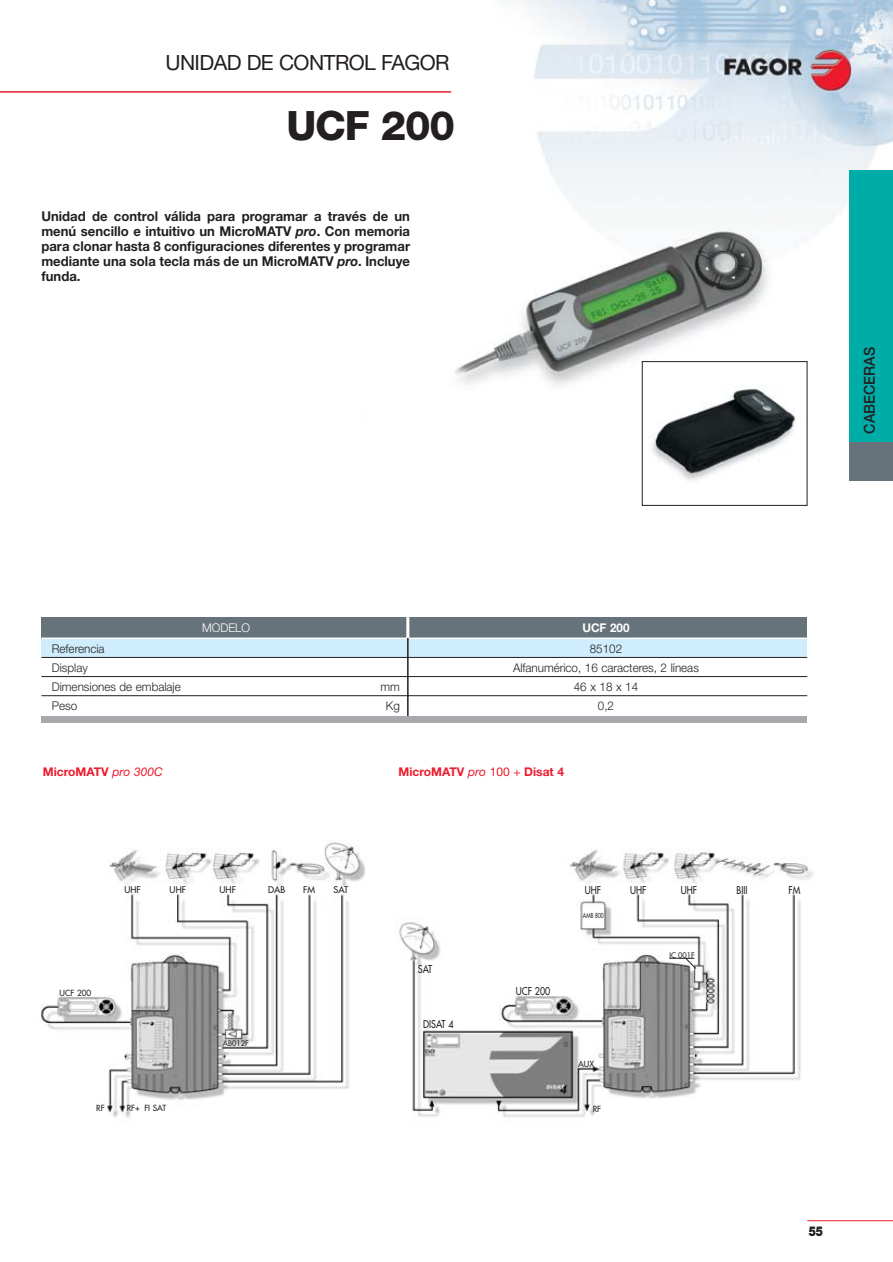
<style>
.page{position:relative;width:893px;height:1262px;background:#fff}
.page>*{position:absolute;margin:0;border:0;box-sizing:border-box;transform-origin:0 0}
.t1{font:800 40.5px "Helvetica Neue";letter-spacing:-.03em;color:#231f20}
.t2{font:21px "Helvetica Neue";letter-spacing:-.03em;color:#231f20}
.t3{font:500 15px "Helvetica Neue";color:#231f20;scale:.95 1}
.t4{font:700 13.5px/15px "Helvetica Neue";color:#231f20;text-align:justify}
.t5{font:900 13.5px "Helvetica Neue";color:#231f20;scale:.8 1}
.t6{font:300 12px "Helvetica Neue";color:#231f20}
.t7{font:700 12px "Helvetica Neue";color:#ed1b2d}
.t8{font:300 12px "Helvetica Neue";color:#fff}
.t9{font:700 12px "Helvetica Neue";color:#fff}
.t10{font:10.5px "Futura";color:#231f20;scale:.85 1}
.t11{font:9px "Futura";color:#231f20}
.t12{font:8.25px "Futura";color:#231f20}
.t13{font:7.5px "Futura";color:#231f20}
.t14{font:6.75px "Futura";color:#231f20;scale:.75 1}
.s1{font-style:italic}
.s2{font-weight:400;font-style:italic}
.s3{font-weight:400}
</style>
<div class="page">
<img style="left:41px;top:0;width:851px;height:1222px">
<div style="left:849px;top:170px;width:43px;height:298px;background:#00aca8"></div>
<div style="left:849px;top:443px;width:43px;height:38px;background:#67737a"></div>
<hr style="left:807px;top:1220px;width:85px;height:1px;background:#ed1b2d">
<div style="left:642px;top:361px;width:165px;height:144px;border:1px solid #231f20"></div>
<hr style="left:0;top:91px;width:451px;height:2px;background:#ed1b2d">
<div style="left:41px;top:211px;width:369px;height:117px;background:#fff"></div>
<div style="left:41px;top:638px;width:766px;height:19px;background:#cfedfc"></div>
<div style="left:41px;top:617px;width:766px;height:21px;background:#67737a"></div>
<hr style="left:41px;top:637px;width:768px;height:2px;background:#fff">
<hr style="left:41px;top:657px;width:766px;height:1px;background:#231f20">
<hr style="left:41px;top:676px;width:766px;height:1px;background:#231f20">
<hr style="left:41px;top:695px;width:766px;height:1px;background:#231f20">
<hr style="left:407px;top:617px;width:1px;height:103px;background:#231f20">
<hr style="left:406px;top:617px;width:3px;height:21px;background:#fff">
<div style="left:41px;top:716px;width:766px;height:6px;background:#a7a9ac"></div>
<img style="left:395px;top:848px;width:427px;height:277px">
<img style="left:41px;top:839px;width:335px;height:288px">
<svg style="left:669px;top:957px;width:27px;height:12px"></svg>
<h2 class="t2" style="left:165px;top:54px;width:286px">UNIDAD DE CONTROL FAGOR</h2>
<h1 class="t1" style="left:286px;top:111px;width:170px">UCF 200</h1>
<p class="t4" style="left:41px;top:210px;width:370px">Unidad de control válida para programar a través de un menú sencillo e intuitivo un MicroMATV <span class="s1">pro</span>. Con memoria para clonar hasta 8 configuraciones diferentes y programar mediante una sola tecla más de un MicroMATV <span class="s1">pro</span>. Incluye funda.</p>
<p class="t3" style="left:864px;top:434px;width:93px;rotate:-90deg">CABECERAS</p>
<p class="t8" style="left:202px;top:623px;width:50px">MODELO</p>
<p class="t9" style="left:582px;top:623px;width:49px">UCF 200</p>
<p class="t6" style="left:52px;top:644px;width:54px">Referencia</p>
<p class="t6" style="left:589px;top:644px;width:34px">85102</p>
<p class="t6" style="left:52px;top:663px;width:37px">Display</p>
<p class="t6" style="left:513px;top:663px;width:187px">Alfanumérico, 16 caracteres, 2 líneas</p>
<p class="t6" style="left:52px;top:682px;width:130px">Dimensiones de embalaje</p>
<p class="t6" style="left:380px;top:682px;width:21px">mm</p>
<p class="t6" style="left:574px;top:682px;width:66px">46 x 18 x 14</p>
<p class="t6" style="left:52px;top:701px;width:27px">Peso</p>
<p class="t6" style="left:386px;top:701px;width:16px">Kg</p>
<p class="t6" style="left:598px;top:701px;width:18px">0,2</p>
<p class="t7" style="left:43px;top:767px;width:121px">MicroMATV <span class="s2">pro 300C</span></p>
<p class="t7" style="left:398px;top:767px;width:167px">MicroMATV <span class="s2">pro</span> <span class="s3">100 +</span> Disat 4</p>
<p class="t11" style="left:124px;top:885px;width:18px">UHF</p>
<p class="t11" style="left:170px;top:885px;width:18px">UHF</p>
<p class="t11" style="left:219px;top:885px;width:18px">UHF</p>
<p class="t11" style="left:268px;top:885px;width:19px">DAB</p>
<p class="t11" style="left:303px;top:885px;width:13px">FM</p>
<p class="t11" style="left:333px;top:885px;width:16px">SAT</p>
<p class="t10" style="left:585px;top:885px;width:21px">UHF</p>
<p class="t10" style="left:630px;top:885px;width:21px">UHF</p>
<p class="t10" style="left:681px;top:885px;width:21px">UHF</p>
<p class="t10" style="left:736px;top:885px;width:14px">BIII</p>
<p class="t10" style="left:788px;top:885px;width:15px">FM</p>
<p class="t14" style="left:583px;top:912px;width:29px">AMB 800</p>
<p class="t13" style="left:669px;top:951px;width:27px">IC 001F</p>
<p class="t10" style="left:418px;top:964px;width:18px">SAT</p>
<p class="t12" style="left:60px;top:988px;width:33px">UCF 200</p>
<p class="t10" style="left:516px;top:986px;width:42px">UCF 200</p>
<p class="t10" style="left:423px;top:1019px;width:37px">DISAT 4</p>
<p class="t13" style="left:223px;top:1039px;width:27px">AB012F</p>
<p class="t12" style="left:578px;top:1059px;width:18px">AUX</p>
<p class="t12" style="left:96px;top:1104px;width:10px">RF</p>
<p class="t12" style="left:127px;top:1104px;width:41px">RF+ FI SAT</p>
<p class="t12" style="left:592px;top:1104px;width:10px">RF</p>
<p class="t5" style="left:808px;top:1226px;width:20px">55</p>
</div>
